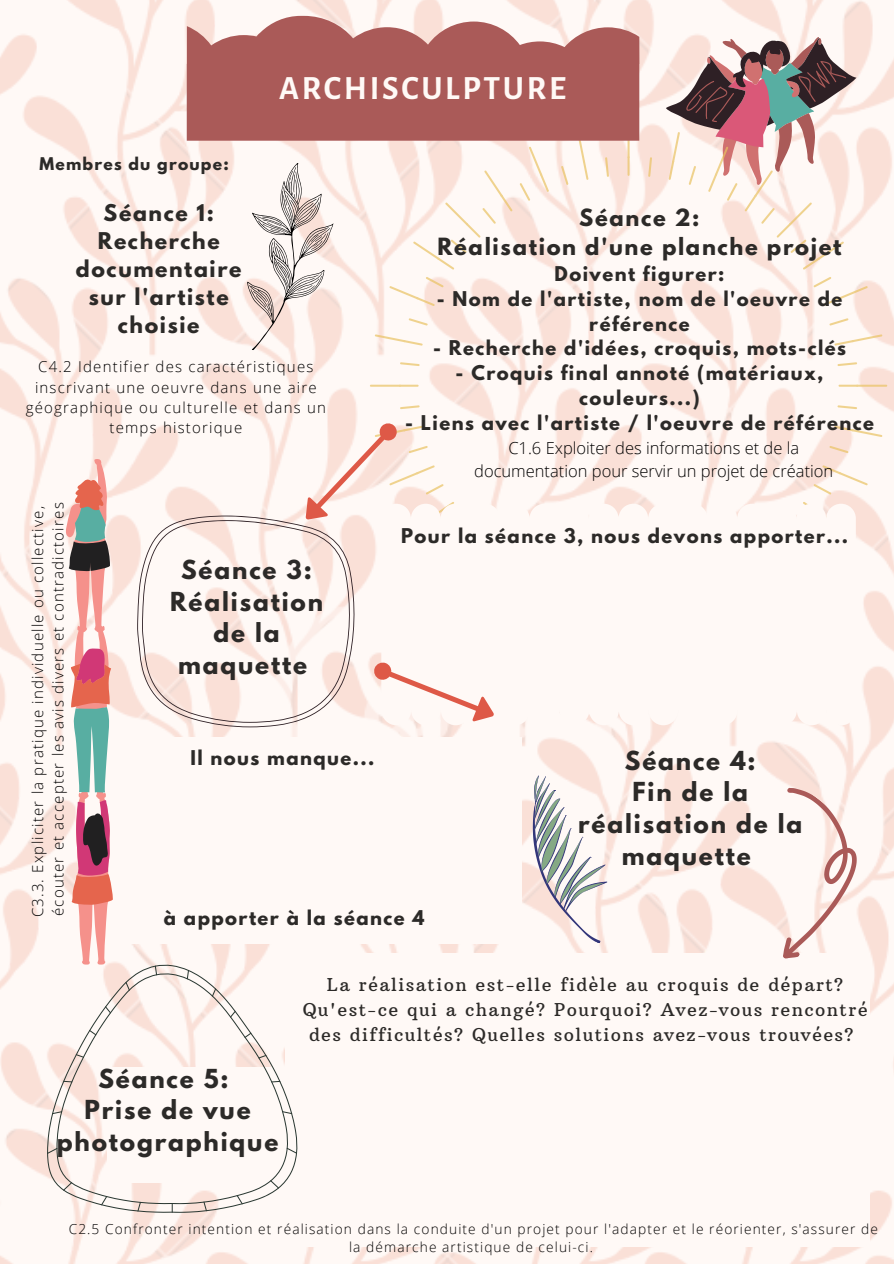
<style>
.page{position:relative;width:894px;height:1264px;background:#fff}
.page>*{position:absolute;margin:0;border:0;box-sizing:border-box;transform-origin:0 0}
.t1{font:700 33.3px "Alegreya Sans SC";letter-spacing:.08em;color:#fff9f6}
.t2{font:700 23.25px/31.5px "League Spartan";letter-spacing:.08em;color:#2c2a28;text-align:center}
.t3{font:700 21px "League Spartan";letter-spacing:.08em;color:#2c2a28}
.t4{font:700 20.4px/27.8px "League Spartan";letter-spacing:.08em;color:#2c2a28;text-align:center}
.t5{font:700 18px/24.8px "League Spartan";letter-spacing:.08em;color:#2c2a28;text-align:center}
.t6{font:18px/24.8px "Arbutus Slab";letter-spacing:.08em;color:#2c2a28;text-align:center}
.t7{font:300 16.5px/22.5px "Open Sans";color:#000;text-align:center}
.t8{font:700 15.6px "League Spartan";letter-spacing:.08em;color:#2c2a28}
.t9{font:300 15px/20.2px "Open Sans";letter-spacing:.08em;color:#000;text-align:center}
.t10{font:300 13.65px/18.5px "Open Sans";letter-spacing:.08em;color:#000;text-align:center}
</style>
<div class="page">
<img style="left:0;top:0;width:893px;height:1263px">
<div style="left:78px;top:737px;width:443px;height:207px;background:#fff9f6"></div>
<svg style="left:65px;top:459px;width:48px;height:505px"></svg>
<svg style="left:137px;top:515px;width:219px;height:212px;fill:#fff9f6"></svg>
<hr style="left:855px;top:384px;width:31px;height:3px;background:#e9c261">
<hr style="left:838px;top:384px;width:19px;height:3px;background:#e9c261">
<svg style="left:837px;top:362px;width:19px;height:4px"></svg>
<svg style="left:837px;top:405px;width:19px;height:4px"></svg>
<svg style="left:834px;top:334px;width:48px;height:11px"></svg>
<svg style="left:834px;top:426px;width:48px;height:11px"></svg>
<svg style="left:829px;top:318px;width:19px;height:7px"></svg>
<svg style="left:829px;top:446px;width:19px;height:7px"></svg>
<svg style="left:813px;top:277px;width:54px;height:29px"></svg>
<svg style="left:813px;top:465px;width:54px;height:29px"></svg>
<svg style="left:744px;top:501px;width:99px;height:2px"></svg>
<svg style="left:665px;top:37px;width:190px;height:232px"></svg>
<svg style="left:648px;top:157px;width:4px;height:20px"></svg>
<hr style="left:627px;top:156px;width:2px;height:20px;background:#e9c261">
<hr style="left:627px;top:127px;width:2px;height:31px;background:#e9c261">
<svg style="left:605px;top:157px;width:3px;height:20px"></svg>
<svg style="left:577px;top:141px;width:11px;height:39px"></svg>
<svg style="left:561px;top:166px;width:7px;height:19px"></svg>
<svg style="left:519px;top:147px;width:30px;height:54px"></svg>
<svg style="left:413px;top:170px;width:99px;height:99px"></svg>
<svg style="left:408px;top:318px;width:19px;height:7px"></svg>
<svg style="left:400px;top:362px;width:19px;height:4px"></svg>
<svg style="left:400px;top:405px;width:19px;height:4px"></svg>
<hr style="left:399px;top:384px;width:19px;height:3px;background:#e9c261">
<svg style="left:389px;top:277px;width:54px;height:29px"></svg>
<svg style="left:374px;top:334px;width:48px;height:11px"></svg>
<hr style="left:370px;top:384px;width:31px;height:3px;background:#e9c261">
<svg style="left:229px;top:156px;width:114px;height:204px"></svg>
<div style="left:381px;top:503px;width:475px;height:222px;background:#fff9f6"></div>
<svg style="left:296px;top:416px;width:216px;height:185px"></svg>
<svg style="left:187px;top:16px;width:452px;height:125px;background:#b46c69"></svg>
<svg style="left:369px;top:655px;width:130px;height:73px"></svg>
<svg style="left:521px;top:774px;width:108px;height:169px"></svg>
<div style="left:285px;top:953px;width:584px;height:292px;background:#fff9f6"></div>
<svg style="left:47px;top:964px;width:250px;height:248px;fill:#fff9f6"></svg>
<svg style="left:56px;top:973px;width:232px;height:231px;fill:#fff9f6"></svg>
<svg style="left:203px;top:1201px;width:4px;height:10px"></svg>
<svg style="left:236px;top:1194px;width:7px;height:10px"></svg>
<svg style="left:270px;top:1180px;width:9px;height:8px"></svg>
<svg style="left:286px;top:1147px;width:11px;height:6px"></svg>
<svg style="left:282px;top:1111px;width:10px;height:3px"></svg>
<svg style="left:271px;top:1080px;width:9px;height:2px"></svg>
<svg style="left:258px;top:1054px;width:8px;height:4px"></svg>
<svg style="left:244px;top:1032px;width:7px;height:5px"></svg>
<svg style="left:230px;top:1010px;width:6px;height:7px"></svg>
<svg style="left:212px;top:988px;width:4px;height:8px"></svg>
<svg style="left:187px;top:969px;width:2px;height:10px"></svg>
<svg style="left:155px;top:965px;width:2px;height:10px"></svg>
<svg style="left:125px;top:981px;width:5px;height:9px"></svg>
<svg style="left:105px;top:1006px;width:6px;height:7px"></svg>
<svg style="left:89px;top:1029px;width:7px;height:6px"></svg>
<svg style="left:76px;top:1054px;width:8px;height:3px"></svg>
<svg style="left:63px;top:1080px;width:9px;height:2px"></svg>
<svg style="left:52px;top:1111px;width:10px;height:3px"></svg>
<svg style="left:47px;top:1147px;width:11px;height:6px"></svg>
<svg style="left:63px;top:1182px;width:9px;height:8px"></svg>
<svg style="left:101px;top:1195px;width:6px;height:10px"></svg>
<svg style="left:137px;top:1201px;width:4px;height:10px"></svg>
<svg style="left:704px;top:780px;width:177px;height:184px"></svg>
<p class="t8" style="left:39px;top:156px;width:191px">Membres du groupe:</p>
<p class="t1" style="left:279px;top:73px;width:288px">ARCHISCULPTURE</p>
<p class="t4" style="left:76px;top:202px;width:167px">Séance 1:<br>Recherche documentaire sur l'artiste choisie</p>
<p class="t9" style="left:26px;top:356px;width:302px">C4.2 Identifier des caractéristiques inscrivant une oeuvre dans une aire géographique ou culturelle et dans un temps historique</p>
<p class="t3" style="left:579px;top:207px;width:122px">Séance 2:</p>
<p class="t3" style="left:437px;top:236px;width:405px">Réalisation d'une planche projet</p>
<p class="t5" style="left:554px;top:264px;width:171px">Doivent figurer:</p>
<p class="t5" style="left:436px;top:288px;width:407px">- Nom de l'artiste, nom de l'oeuvre de référence</p>
<p class="t5" style="left:433px;top:338px;width:414px">- Recherche d'idées, croquis, mots-clés</p>
<p class="t5" style="left:455px;top:363px;width:369px">- Croquis final annoté (matériaux, couleurs...)</p>
<p class="t5" style="left:405px;top:412px;width:470px">- Liens avec l'artiste / l'oeuvre de référence</p>
<p class="t7" style="left:474px;top:437px;width:360px">C1.6 Exploiter des informations et de la documentation pour servir un projet de création</p>
<p class="t9" style="left:27px;top:917px;width:413px;rotate:-90deg">C3.3. Expliciter la pratique individuelle ou collective,</p>
<p class="t9" style="left:47px;top:916px;width:415px;rotate:-90deg">écouter et accepter les avis divers et contradictoires</p>
<p class="t2" style="left:181px;top:557px;width:132px">Séance 3:</p>
<p class="t2" style="left:170px;top:588px;width:154px">Réalisation de la maquette</p>
<p class="t5" style="left:190px;top:747px;width:186px">Il nous manque...</p>
<p class="t5" style="left:401px;top:525px;width:448px">Pour la séance 3, nous devons apporter...</p>
<p class="t2" style="left:624px;top:747px;width:132px">Séance 4:</p>
<p class="t2" style="left:578px;top:779px;width:226px">Fin de la réalisation de la maquette</p>
<p class="t5" style="left:164px;top:907px;width:262px">à apporter à la séance 4</p>
<p class="t6" style="left:302px;top:972px;width:566px">La réalisation est-elle fidèle au croquis de départ?<br>Qu'est-ce qui a changé? Pourquoi? Avez-vous rencontré des difficultés? Quelles solutions avez-vous trouvées?</p>
<p class="t2" style="left:98px;top:1065px;width:132px">Séance 5:</p>
<p class="t2" style="left:57px;top:1096px;width:223px">Prise de vue photographique</p>
<p class="t10" style="left:69px;top:1219px;width:810px">C2.5 Confronter intention et réalisation dans la conduite d'un projet pour l'adapter et le réorienter, s'assurer de la démarche artistique de celui-ci.</p>
</div>
